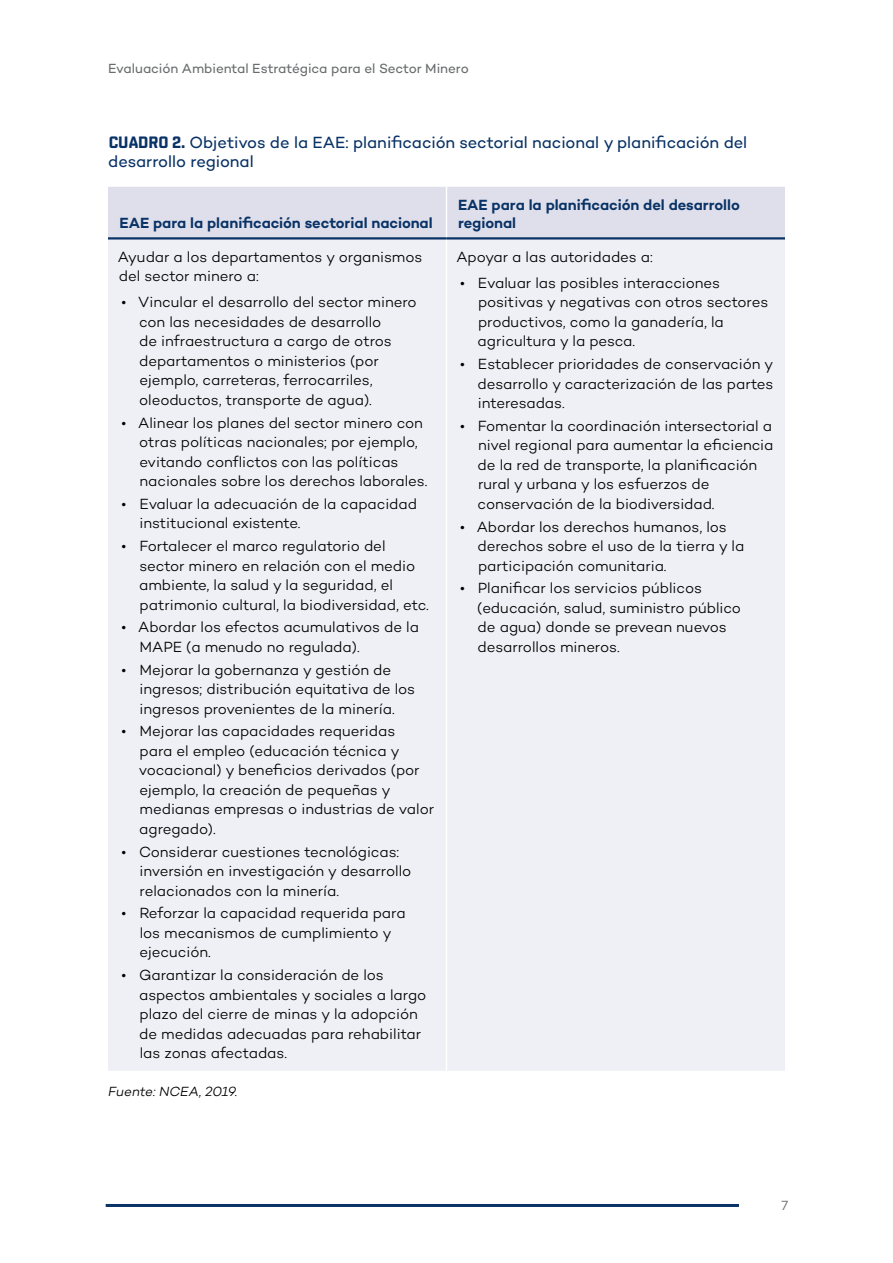
<style>
.page{position:relative;width:893px;height:1263px;background:#fff}
.page>*{position:absolute;margin:0;border:0;box-sizing:border-box;transform-origin:0 0}
.Table_title{font:16.5px/19.5px "Campton";letter-spacing:-.005em;color:#093266}
.Table_text{font:300 15px/19.5px "Campton";letter-spacing:-.005em;color:#000}
.Table_H1{font:600 15px/18px "Campton";letter-spacing:-.005em;color:#093266}
.t1{font:13.5px "Campton";letter-spacing:-.005em;color:#696c6d}
.Source{font:italic 300 13.5px "Campton";letter-spacing:-.01em;color:#000}
.t2{font:300 13.5px "Campton";color:#696c6d}
.s1{font-family:"Shentox";font-weight:700}
</style>
<div class="page">
<hr style="left:106px;top:1204px;width:633px;height:3px;background:#093266">
<div style="left:108px;top:187px;width:677px;height:50px;background:#dedfea"></div>
<div style="left:108px;top:240px;width:677px;height:831px;background:#eff0f5"></div>
<hr style="left:446px;top:187px;width:1px;height:50px;background:#fff">
<hr style="left:446px;top:240px;width:1px;height:831px;background:#fff">
<hr style="left:108px;top:237px;width:338px;height:3px;background:#093266">
<hr style="left:446px;top:237px;width:339px;height:3px;background:#093266">
<p class="t1" style="left:108px;top:60px;width:362px">Evaluación Ambiental Estratégica para el Sector Minero</p>
<p class="Table_title" style="left:108px;top:132px;width:640px"><span class="s1">CUADRO 2.</span> Objetivos de la EAE: planificación sectorial nacional y planificación del desarrollo regional</p>
<p class="Table_H1" style="left:120px;top:213px;width:315px">EAE para la planificación sectorial nacional</p>
<p class="Table_text" style="left:118px;top:246px;width:306px">Ayudar a los departamentos y organismos del sector minero a:</p>
<p class="Table_text" style="left:139px;top:292px;width:279px;text-indent:-17px">• Vincular el desarrollo del sector minero con las necesidades de desarrollo<br>de infraestructura a cargo de otros departamentos o ministerios (por ejemplo, carreteras, ferrocarriles, oleoductos, transporte de agua).</p>
<p class="Table_text" style="left:139px;top:412px;width:290px;text-indent:-17px">• Alinear los planes del sector minero con otras políticas nacionales; por ejemplo, evitando conflictos con las políticas nacionales sobre los derechos laborales.</p>
<p class="Table_text" style="left:139px;top:494px;width:279px;text-indent:-18px">• Evaluar la adecuación de la capacidad institucional existente.</p>
<p class="Table_text" style="left:139px;top:536px;width:291px;text-indent:-17px">• Fortalecer el marco regulatorio del sector minero en relación con el medio ambiente, la salud y la seguridad, el patrimonio cultural, la biodiversidad, etc.</p>
<p class="Table_text" style="left:139px;top:617px;width:281px;text-indent:-18px">• Abordar los efectos acumulativos de la<br>MAPE (a menudo no regulada).</p>
<p class="Table_text" style="left:139px;top:659px;width:277px;text-indent:-18px">• Mejorar la gobernanza y gestión de ingresos; distribución equitativa de los ingresos provenientes de la minería.</p>
<p class="Table_text" style="left:139px;top:721px;width:297px;text-indent:-17px">• Mejorar las capacidades requeridas<br>para el empleo (educación técnica y vocacional) y beneficios derivados (por ejemplo, la creación de pequeñas y medianas empresas o industrias de valor agregado).</p>
<p class="Table_text" style="left:139px;top:841px;width:273px;text-indent:-18px">• Considerar cuestiones tecnológicas: inversión en investigación y desarrollo relacionados con la minería.</p>
<p class="Table_text" style="left:139px;top:903px;width:268px;text-indent:-18px">• Reforzar la capacidad requerida para los mecanismos de cumplimiento y ejecución.</p>
<p class="Table_text" style="left:139px;top:965px;width:289px;text-indent:-17px">• Garantizar la consideración de los aspectos ambientales y sociales a largo plazo del cierre de minas y la adopción de medidas adecuadas para rehabilitar las zonas afectadas.</p>
<p class="Source" style="left:108px;top:1083px;width:131px">Fuente: NCEA, 2019.</p>
<p class="Table_H1" style="left:458px;top:195px;width:283px">EAE para la planificación del desarrollo regional</p>
<p class="Table_text" style="left:456px;top:246px;width:198px">Apoyar a las autoridades a:</p>
<p class="Table_text" style="left:478px;top:273px;width:292px;text-indent:-17px">• Evaluar las posibles interacciones positivas y negativas con otros sectores productivos, como la ganadería, la agricultura y la pesca.</p>
<p class="Table_text" style="left:478px;top:354px;width:297px;text-align:justify;text-indent:-17px">• Establecer prioridades de conservación y desarrollo y caracterización de las partes interesadas.</p>
<p class="Table_text" style="left:478px;top:416px;width:297px;text-indent:-17px">• Fomentar la coordinación intersectorial a nivel regional para aumentar la eficiencia de la red de transporte, la planificación rural y urbana y los esfuerzos de conservación de la biodiversidad.</p>
<p class="Table_text" style="left:478px;top:516px;width:268px;text-indent:-17px">• Abordar los derechos humanos, los derechos sobre el uso de la tierra y la participación comunitaria.</p>
<p class="Table_text" style="left:477px;top:578px;width:265px;text-indent:-17px">• Planificar los servicios públicos (educación, salud, suministro público de agua) donde se prevean nuevos desarrollos mineros.</p>
<p class="t2" style="left:781px;top:1197px;width:8px">7</p>
</div>
